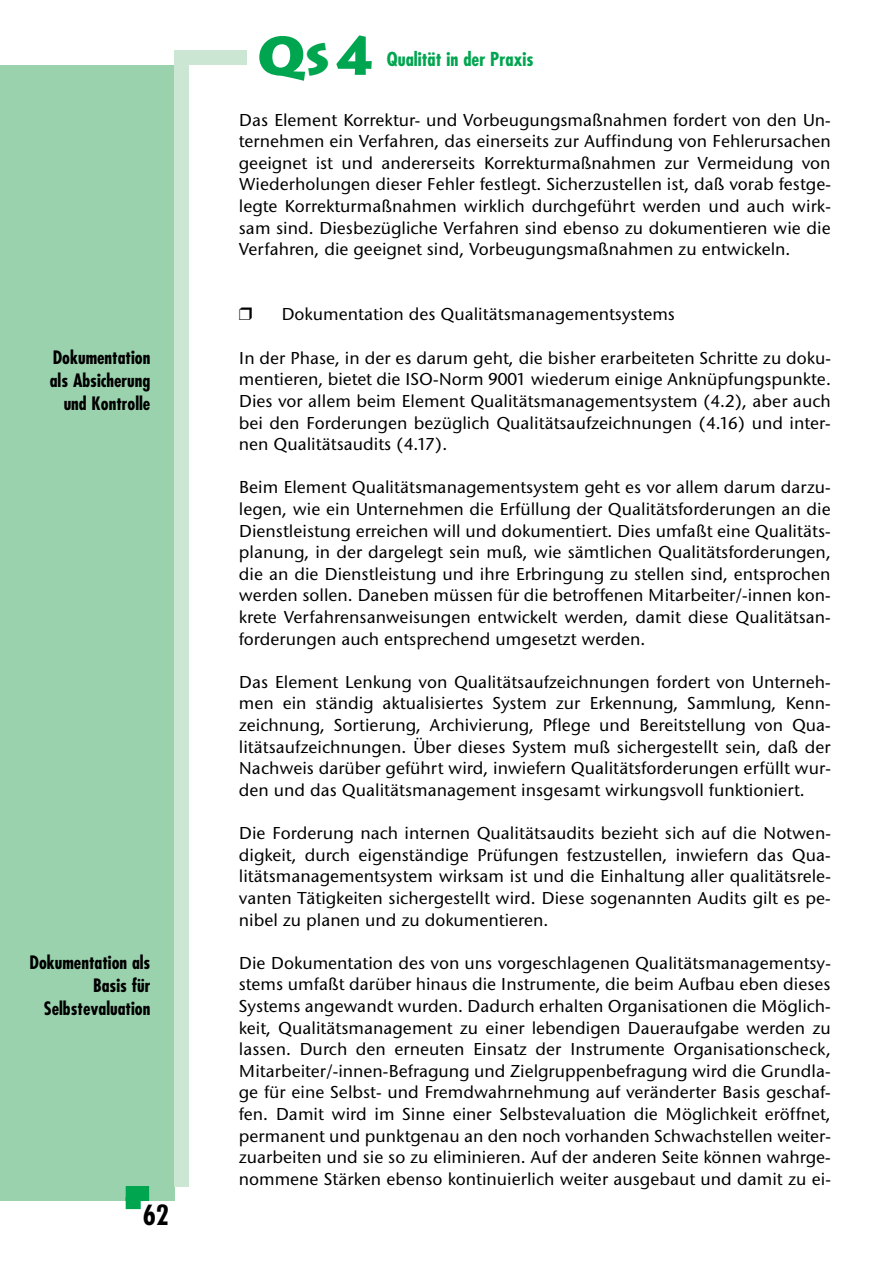
<style>
.page{position:relative;width:896px;height:1265px;background:#fff}
.page>*{position:absolute;margin:0;border:0;box-sizing:border-box;transform-origin:0 0}
.t1{font:900 53.55px "Lithos";color:#00a54f}
.t2{font:700 condensed 27px "Futura";color:#000}
.t3{font:700 condensed 18.75px "Futura";color:#00a54f}
.t4{font:500 18px/21.6px "Stone Sans Itc T";color:#000;text-align:justify}
.t5{font:700 condensed 18px/22.8px "Futura";color:#000;text-align:right}
.s1{font-size:44.25px}
</style>
<div class="page">
<svg style="left:0;top:50px;width:247px;height:1160px"></svg>
<svg style="left:239px;top:307px;width:8px;height:13px"></svg>
<p class="t5" style="left:50px;top:348px;width:102px">Dokumentation als Absicherung und Kontrolle</p>
<p class="t5" style="left:30px;top:952px;width:122px">Dokumentation als<br>Basis für<br>Selbstevaluation</p>
<h2 class="t2" style="left:143px;top:1203px;width:28px">62</h2>
<h1 class="t1" style="left:257px;top:25px;width:118px">Q<span class="s1">S</span>4</h1>
<p class="t4" style="left:239px;top:111px;width:593px">Das Element Korrektur- und Vorbeugungsmaßnahmen fordert von den Un&shy;ternehmen ein Verfahren, das einerseits zur Auffindung von Fehlerursachen geeignet ist und andererseits Korrekturmaßnahmen zur Vermeidung von Wiederholungen dieser Fehler festlegt. Sicherzustellen ist, daß vorab festge&shy;legte Korrekturmaßnahmen wirklich durchgeführt werden und auch wirk&shy;sam sind. Diesbezügliche Verfahren sind ebenso zu dokumentieren wie die Verfahren, die geeignet sind, Vorbeugungsmaßnahmen zu entwickeln.</p>
<p class="t3" style="left:387px;top:51px;width:148px">Qualität in der Praxis</p>
<p class="t4" style="left:281px;top:305px;width:395px">Dokumentation des Qualitätsmanagementsystems</p>
<p class="t4" style="left:239px;top:349px;width:593px">In der Phase, in der es darum geht, die bisher erarbeiteten Schritte zu doku&shy;mentieren, bietet die ISO-Norm 9001 wiederum einige Anknüpfungspunkte.<br>Dies vor allem beim Element Qualitätsmanagementsystem (4.2), aber auch bei den Forderungen bezüglich Qualitätsaufzeichnungen (4.16) und inter&shy;nen Qualitätsaudits (4.17).</p>
<p class="t4" style="left:239px;top:478px;width:593px">Beim Element Qualitätsmanagementsystem geht es vor allem darum darzu&shy;legen, wie ein Unternehmen die Erfüllung der Qualitätsforderungen an die Dienstleistung erreichen will und dokumentiert. Dies umfaßt eine Qualitäts&shy;planung, in der dargelegt sein muß, wie sämtlichen Qualitätsforderungen, die an die Dienstleistung und ihre Erbringung zu stellen sind, entsprochen werden sollen. Daneben müssen für die betroffenen Mitarbeiter/-innen kon&shy;krete Verfahrensanweisungen entwickelt werden, damit diese Qualitätsan&shy;forderungen auch entsprechend umgesetzt werden.</p>
<p class="t4" style="left:239px;top:673px;width:593px">Das Element Lenkung von Qualitätsaufzeichnungen fordert von Unterneh&shy;men ein ständig aktualisiertes System zur Erkennung, Sammlung, Kenn&shy;zeichnung, Sortierung, Archivierung, Pflege und Bereitstellung von Qua&shy;litätsaufzeichnungen. Über dieses System muß sichergestellt sein, daß der Nachweis darüber geführt wird, inwiefern Qualitätsforderungen erfüllt wur&shy;den und das Qualitätsmanagement insgesamt wirkungsvoll funktioniert.</p>
<p class="t4" style="left:239px;top:824px;width:593px">Die Forderung nach internen Qualitätsaudits bezieht sich auf die Notwen&shy;digkeit, durch eigenständige Prüfungen festzustellen, inwiefern das Qua&shy;litätsmanagementsystem wirksam ist und die Einhaltung aller qualitätsrele&shy;vanten Tätigkeiten sichergestellt wird. Diese sogenannten Audits gilt es pe&shy;nibel zu planen und zu dokumentieren.</p>
<p class="t4" style="left:239px;top:953px;width:593px">Die Dokumentation des von uns vorgeschlagenen Qualitätsmanagementsy&shy;stems umfaßt darüber hinaus die Instrumente, die beim Aufbau eben dieses Systems angewandt wurden. Dadurch erhalten Organisationen die Möglich&shy;keit, Qualitätsmanagement zu einer lebendigen Daueraufgabe werden zu lassen. Durch den erneuten Einsatz der Instrumente Organisationscheck, Mitarbeiter/-innen-Befragung und Zielgruppenbefragung wird die Grundla&shy;ge für eine Selbst- und Fremdwahrnehmung auf veränderter Basis geschaf&shy;fen. Damit wird im Sinne einer Selbstevaluation die Möglichkeit eröffnet, permanent und punktgenau an den noch vorhanden Schwachstellen weiter&shy;zuarbeiten und sie so zu eliminieren. Auf der anderen Seite können wahrge&shy;nommene Stärken ebenso kontinuierlich weiter ausgebaut und damit zu ei-</p>
</div>
